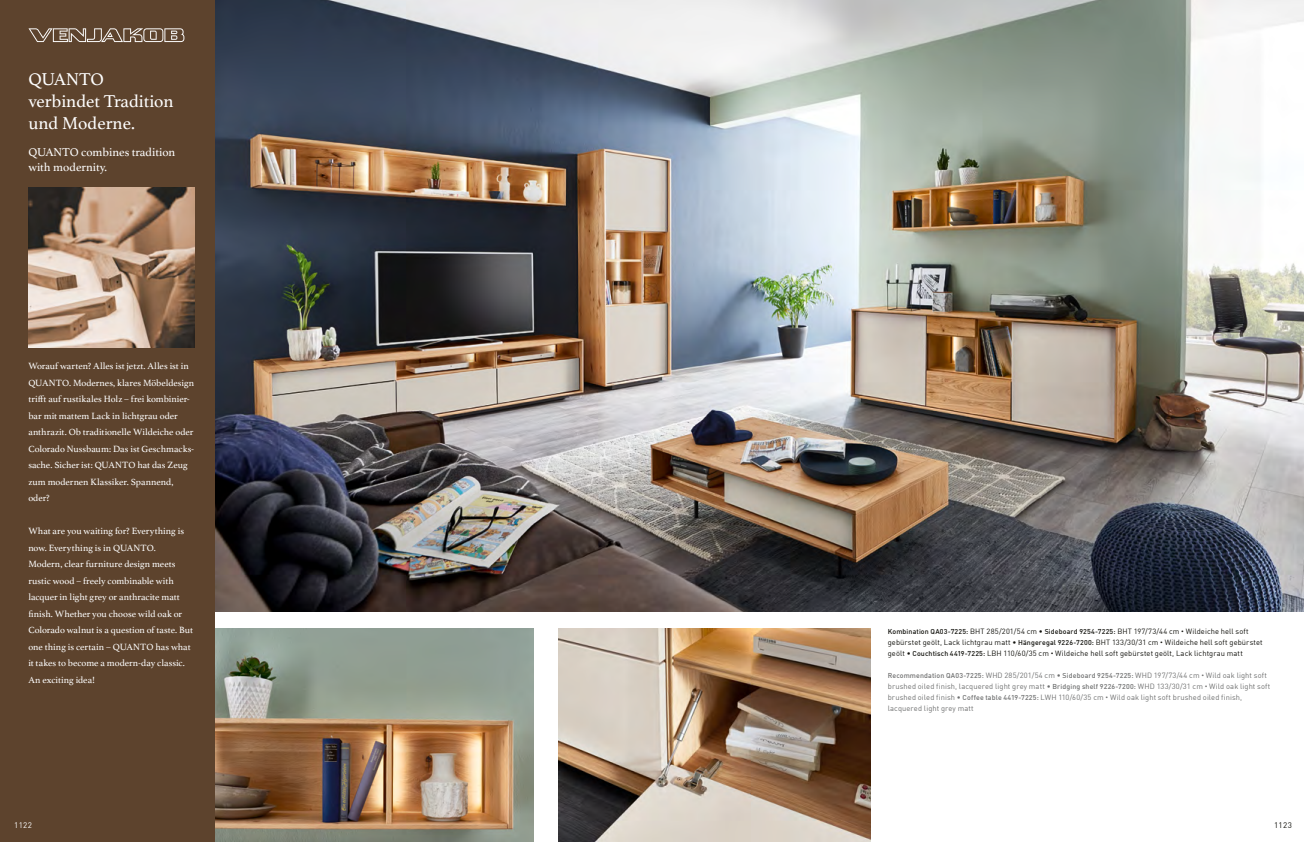
<style>
.page{position:relative;width:1304px;height:842px;background:#fff}
.page>*{position:absolute;margin:0;border:0;box-sizing:border-box;transform-origin:0 0}
.t1{font:18px/22px "Athelas";color:#fff}
.t2{font:12px/15px "Athelas";color:#fff}
.t3{font:9.5px/16.5px "Athelas";color:#fff}
.t4{font:8px "DIN Offc";color:#fff}
.t5{font:8px "DIN Offc";color:#12120d}
.t6{font:7.5px/11px "DIN Offc";letter-spacing:.015em;color:#6f7070}
.t7{font:7.5px/11px "DIN Offc";letter-spacing:.015em;color:#12120d}
.s1{font-weight:500;font-size:7px}
.s2{font-weight:300;font-size:5px}
</style>
<div class="page">
<img style="left:215px;top:0;width:1089px;height:611px">
<div style="left:0;top:0;width:215px;height:842px;background:#5d432d"></div>
<img style="left:28px;top:188px;width:167px;height:159px">
<img style="left:215px;top:628px;width:318px;height:214px">
<img style="left:559px;top:628px;width:311px;height:214px">
<svg style="left:28px;top:28px;width:156px;height:14px"></svg>
<h1 class="t1" style="left:28px;top:68px;width:147px">QUANTO verbindet Tradition und Moderne.</h1>
<p class="t2" style="left:28px;top:144px;width:149px">QUANTO combines tradition with modernity.</p>
<p class="t3" style="left:28px;top:358px;width:167px">Worauf warten? Alles ist jetzt. Alles ist in QUANTO. Modernes, klares Möbeldesign trifft auf rustikales Holz – frei kombinier&shy;bar mit mattem Lack in lichtgrau oder anthrazit. Ob traditionelle Wildeiche oder Colorado Nussbaum: Das ist Geschmacks&shy;sache. Sicher ist: QUANTO hat das Zeug zum modernen Klassiker. Spannend, oder?</p>
<p class="t3" style="left:28px;top:523px;width:166px">What are you waiting for? Everything is now. Everything is in QUANTO.<br>Modern, clear furniture design meets rustic wood – freely combinable with lacquer in light grey or anthracite matt finish. Whether you choose wild oak or Colorado walnut is a question of taste. But one thing is certain – QUANTO has what it takes to become a modern-day classic.<br>An exciting idea!</p>
<p class="t7" style="left:888px;top:625px;width:376px"><span class="s1">Kombination QA03-7225:</span> BHT 285/201/54 cm • <span class="s1">Sideboard 9254-7225:</span> BHT 197/73/44 cm <span class="s2">•</span> Wildeiche hell soft gebürstet geölt, Lack lichtgrau matt • <span class="s1">Hängeregal 9226-7200:</span> BHT 133/30/31 cm <span class="s2">•</span> Wildeiche hell soft gebürstet geölt • <span class="s1">Couchtisch 4419-7225:</span> LBH 110/60/35 cm <span class="s2">•</span> Wildeiche hell soft gebürstet geölt, Lack lichtgrau matt</p>
<p class="t6" style="left:888px;top:669px;width:384px"><span class="s1">Recommendation QA03-7225:</span> WHD 285/201/54 cm • <span class="s1">Sideboard 9254-7225:</span> WHD 197/73/44 cm <span class="s2">•</span> Wild oak light soft brushed oiled finish, lacquered light grey matt • <span class="s1">Bridging shelf 9226-7200:</span> WHD 133/30/31 cm <span class="s2">•</span> Wild oak light soft brushed oiled finish • <span class="s1">Coffee table 4419-7225:</span> LWH 110/60/35 cm <span class="s2">•</span> Wild oak light soft brushed oiled finish, lacquered light grey matt</p>
<p class="t4" style="left:14px;top:820px;width:19px">1122</p>
<p class="t5" style="left:1274px;top:820px;width:19px">1123</p>
</div>
